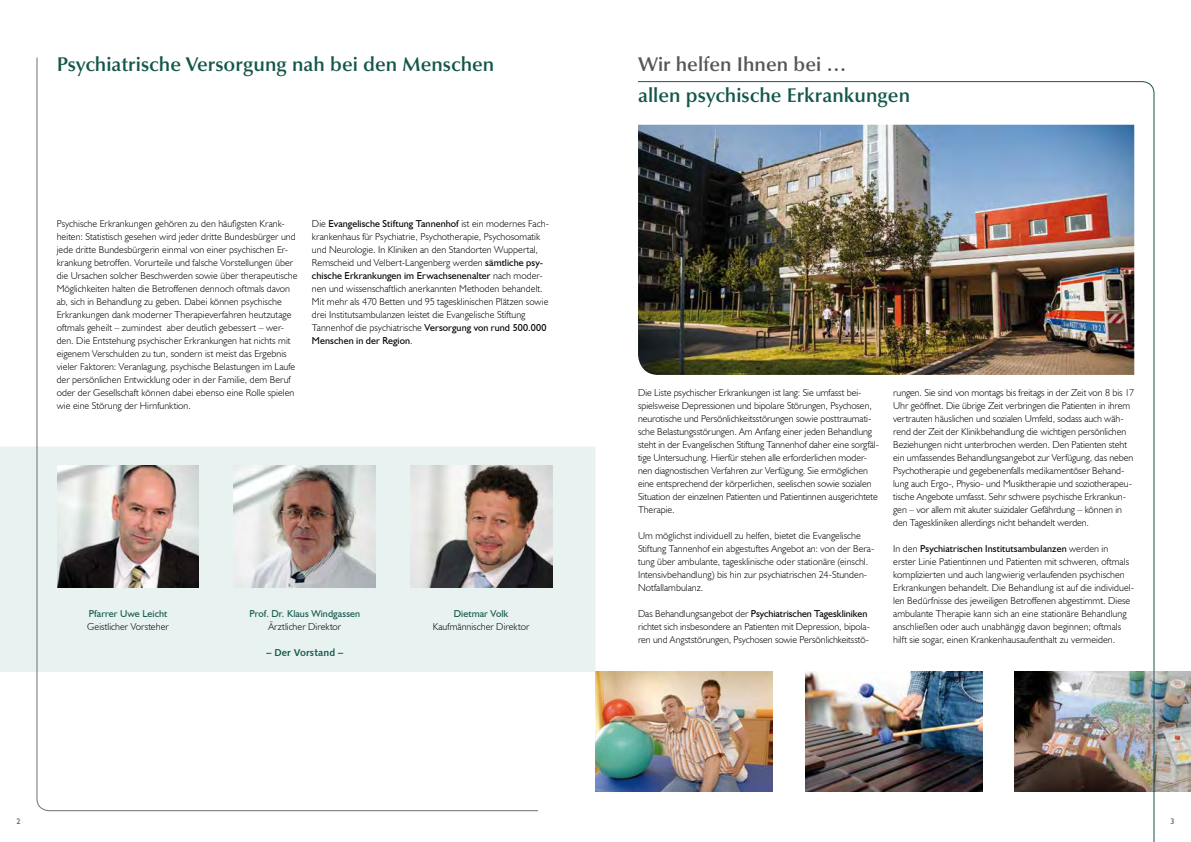
<style>
.page{position:relative;width:1191px;height:842px;background:#fff}
.page>*{position:absolute;margin:0;border:0;box-sizing:border-box;transform-origin:0 0}
.t1{font:600 20px "Optima LT Std";color:#14574a}
.t2{font:600 20px "Optima LT Std";color:#565656}
.t3{font:300 10px/13px "Humanist 521 BT";color:#000}
.t4{font:10px "Humanist 521 BT";letter-spacing:.01em;color:#14574a}
.t5{font:10px "Humanist 531 BT Bold A";letter-spacing:.005em;color:#14574a}
.t6{font:8px "Humanist 521 BT";color:#565656}
.s1{font-weight:400}
</style>
<div class="page">
<div style="left:0;top:446px;width:595px;height:226px;background:#e7f2f1"></div>
<svg style="left:37px;top:57px;width:501px;height:754px"></svg>
<img style="left:410px;top:465px;width:142px;height:122px">
<img style="left:234px;top:465px;width:142px;height:122px">
<img style="left:595px;top:672px;width:43px;height:119px">
<img style="left:1154px;top:672px;width:37px;height:119px">
<img style="left:638px;top:81px;width:516px;height:761px">
<img style="left:638px;top:125px;width:496px;height:250px">
<img style="left:57px;top:465px;width:142px;height:122px">
<h1 class="t1" style="left:57px;top:53px;width:439px">Psychiatrische Versorgung nah bei den Menschen</h1>
<h1 class="t2" style="left:638px;top:53px;width:210px">Wir helfen Ihnen bei …</h1>
<h1 class="t1" style="left:638px;top:84px;width:274px">allen psychische Erkrankungen</h1>
<p class="t3" style="left:57px;top:217px;width:242px">Psychische Erkrankungen gehören zu den häufigsten Krank&shy;heiten: Statistisch gesehen wird jeder dritte Bundesbürger und jede dritte Bundesbürgerin einmal von einer psychischen Er&shy;krankung betroffen. Vorurteile und falsche Vorstellungen über die Ursachen solcher Beschwerden sowie über therapeutische Möglichkeiten halten die Betroffenen dennoch oftmals davon ab, sich in Behandlung zu geben. Dabei können psychische Erkrankungen dank moderner Therapieverfahren heutzutage oftmals geheilt – zumindest aber deutlich gebessert – wer&shy;den. Die Entstehung psychischer Erkrankungen hat nichts mit eigenem Verschulden zu tun, sondern ist meist das Ergebnis vieler Faktoren: Veranlagung, psychische Belastungen im Laufe der persönlichen Entwicklung oder in der Familie, dem Beruf oder der Gesellschaft können dabei ebenso eine Rolle spielen wie eine Störung der Hirnfunktion.</p>
<p class="t3" style="left:312px;top:217px;width:239px">Die <span class="s1">Evangelische Stiftung Tannenhof</span> ist ein modernes Fach&shy;krankenhaus für Psychiatrie, Psychotherapie, Psychosomatik und Neurologie. In Kliniken an den Standorten Wuppertal, Remscheid und Velbert-Langenberg werden <span class="s1">sämtliche psy&shy;chische Erkrankungen im Erwachsenenalter</span> nach moder&shy;nen und wissenschaftlich anerkannten Methoden behandelt.<br>Mit mehr als 470 Betten und 95 tagesklinischen Plätzen sowie drei Institutsambulanzen leistet die Evangelische Stiftung Tannenhof die psychiatrische <span class="s1">Versorgung von rund 500.000<br>Menschen in der Region</span>.</p>
<p class="t4" style="left:89px;top:607px;width:80px">Pfarrer Uwe Leicht</p>
<p class="t3" style="left:87px;top:620px;width:83px">Geistlicher Vorsteher</p>
<p class="t4" style="left:249px;top:607px;width:112px">Prof. Dr. Klaus Windgassen</p>
<p class="t3" style="left:268px;top:620px;width:74px">Ärztlicher Direktor</p>
<p class="t5" style="left:266px;top:646px;width:78px">– Der Vorstand –</p>
<p class="t4" style="left:454px;top:607px;width:56px">Dietmar Volk</p>
<p class="t3" style="left:433px;top:620px;width:98px">Kaufmännischer Direktor</p>
<p class="t3" style="left:638px;top:386px;width:242px">Die Liste psychischer Erkrankungen ist lang: Sie umfasst bei&shy;spielsweise Depressionen und bipolare Störungen, Psychosen, neurotische und Persönlichkeitsstörungen sowie posttraumati&shy;sche Belastungsstörungen. Am Anfang einer jeden Behandlung steht in der Evangelischen Stiftung Tannenhof daher eine sorgfäl&shy;tige Untersuchung. Hierfür stehen alle erforderlichen moder&shy;nen diagnostischen Verfahren zur Verfügung. Sie ermöglichen eine entsprechend der körperlichen, seelischen sowie sozialen Situation der einzelnen Patienten und Patientinnen ausgerichtete Therapie.</p>
<p class="t3" style="left:638px;top:529px;width:238px">Um möglichst individuell zu helfen, bietet die Evangelische Stiftung Tannenhof ein abgestuftes Angebot an: von der Bera&shy;tung über ambulante, tagesklinische oder stationäre (einschl.<br>Intensivbehandlung) bis hin zur psychiatrischen 24-Stunden-Notfallambulanz.</p>
<p class="t3" style="left:638px;top:607px;width:233px">Das Behandlungsangebot der <span class="s1">Psychiatrischen Tageskliniken </span>richtet sich insbesondere an Patienten mit Depression, bipola&shy;ren und Angststörungen, Psychosen sowie Persönlichkeitsstö-</p>
<p class="t3" style="left:893px;top:386px;width:242px">rungen. Sie sind von montags bis freitags in der Zeit von 8 bis 17<br>Uhr geöffnet. Die übrige Zeit verbringen die Patienten in ihrem vertrauten häuslichen und sozialen Umfeld, sodass auch wäh&shy;rend der Zeit der Klinikbehandlung die wichtigen persönlichen Beziehungen nicht unterbrochen werden. Den Patienten steht ein umfassendes Behandlungsangebot zur Verfügung, das neben Psychotherapie und gegebenenfalls medikamentöser Behand&shy;lung auch Ergo-, Physio- und Musiktherapie und soziotherapeu&shy;tische Angebote umfasst. Sehr schwere psychische Erkrankun&shy;gen – vor allem mit akuter suizidaler Gefährdung – können in den Tageskliniken allerdings nicht behandelt werden.</p>
<p class="t3" style="left:893px;top:542px;width:242px">In den <span class="s1">Psychiatrischen Institutsambulanzen</span> werden in<br>erster Linie Patientinnen und Patienten mit schweren, oftmals komplizierten und auch langwierig verlaufenden psychischen Erkrankungen behandelt. Die Behandlung ist auf die individuel&shy;len Bedürfnisse des jeweiligen Betroffenen abgestimmt. Diese ambulante Therapie kann sich an eine stationäre Behandlung anschließen oder auch unabhängig davon beginnen; oftmals hilft sie sogar, einen Krankenhausaufenthalt zu vermeiden.</p>
<p class="t6" style="left:16px;top:816px;width:6px">2</p>
<p class="t6" style="left:1170px;top:816px;width:6px">3</p>
</div>
